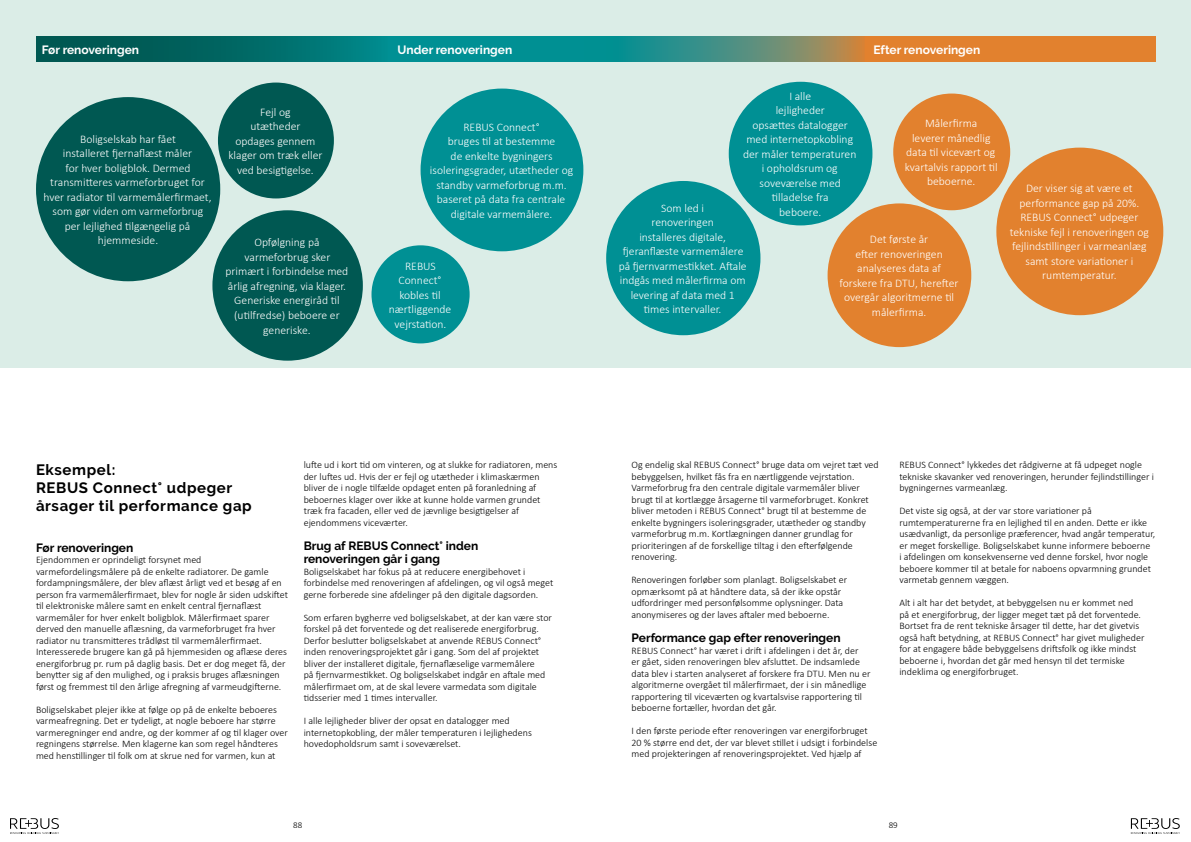
<style>
.page{position:relative;width:1191px;height:842px;background:#fff}
.page>*{position:absolute;margin:0;border:0;box-sizing:border-box;transform-origin:0 0}
.t1{font:700 15px/18px "Raleway";letter-spacing:.04em;color:#000}
.t2{font:700 12px/13px "Raleway";color:#000}
.t3{font:700 12px "Raleway";color:#fff}
.t4{font:300 11.6px/14.5px "Calibri";color:#fff;text-align:center}
.t5{font:300 10px/11.5px "Calibri";color:#000}
.t6{font:300 9px "Calibri";color:#000}
</style>
<div class="page">
<svg style="left:10px;top:818px;width:49px;height:16px"></svg>
<svg style="left:1130px;top:818px;width:49px;height:16px"></svg>
<div style="left:0;top:0;width:1191px;height:367px;background:#dbede7"></div>
<div style="left:39px;top:100px;width:178px;height:178px;background:#005852;border-radius:50%"></div>
<div style="left:36px;top:97px;width:184px;height:184px;border:6px solid #005852;border-radius:50%"></div>
<div style="left:215px;top:213px;width:145px;height:145px;background:#005852;border-radius:50%"></div>
<div style="left:212px;top:210px;width:151px;height:151px;border:6px solid #005852;border-radius:50%"></div>
<div style="left:221px;top:86px;width:110px;height:109px;background:#005852;border-radius:50%"></div>
<div style="left:218px;top:83px;width:116px;height:115px;border:6px solid #005852;border-radius:50%"></div>
<div style="left:423px;top:92px;width:157px;height:156px;background:#009094;border-radius:50%"></div>
<div style="left:420px;top:89px;width:163px;height:162px;border:6px solid #009094;border-radius:50%"></div>
<div style="left:36px;top:36px;width:353px;height:25px;background:linear-gradient(to right,#004e47,#008384)"></div>
<div style="left:374px;top:248px;width:92px;height:92px;background:#009094;border-radius:50%"></div>
<div style="left:371px;top:245px;width:98px;height:98px;border:6px solid #009094;border-radius:50%"></div>
<div style="left:609px;top:184px;width:148px;height:148px;background:#009094;border-radius:50%"></div>
<div style="left:606px;top:181px;width:154px;height:154px;border:6px solid #009094;border-radius:50%"></div>
<div style="left:731px;top:85px;width:138px;height:137px;background:#009094;border-radius:50%"></div>
<div style="left:728px;top:82px;width:144px;height:143px;border:6px solid #009094;border-radius:50%"></div>
<div style="left:830px;top:206px;width:138px;height:138px;background:#e2812e;border-radius:50%"></div>
<div style="left:827px;top:203px;width:144px;height:144px;border:6px solid #e2812e;border-radius:50%"></div>
<div style="left:896px;top:97px;width:111px;height:110px;background:#e2812e;border-radius:50%"></div>
<div style="left:893px;top:94px;width:117px;height:116px;border:6px solid #e2812e;border-radius:50%"></div>
<div style="left:999px;top:151px;width:161px;height:161px;background:#e2812e;border-radius:50%"></div>
<div style="left:996px;top:148px;width:167px;height:167px;border:6px solid #e2812e;border-radius:50%"></div>
<svg style="left:389px;top:36px;width:476px;height:25px"></svg>
<div style="left:865px;top:36px;width:290px;height:25px;background:#e2812e"></div>
<p class="t3" style="left:42px;top:43px;width:99px">Før renoveringen</p>
<p class="t4" style="left:44px;top:131px;width:169px">Boligselskab har fået<br>installeret fjernaflæst måler<br>for hver boligblok. Dermed transmitteres varmeforbruget for hver radiator til varmemålerfirmaet, som gør viden om varmeforbrug per lejlighed tilgængelig på hjemmeside.</p>
<p class="t4" style="left:228px;top:105px;width:95px">Fejl og<br>utætheder<br>opdages gennem klager om træk eller ved besigtigelse.</p>
<p class="t4" style="left:226px;top:235px;width:124px">Opfølgning på varmeforbrug sker primært i forbindelse med årlig afregning, via klager.<br>Generiske energiråd til (utilfredse) beboere er generiske.</p>
<p class="t3" style="left:397px;top:43px;width:116px">Under renoveringen</p>
<p class="t3" style="left:873px;top:43px;width:108px">Efter renoveringen</p>
<p class="t4" style="left:430px;top:119px;width:145px">REBUS Connect°<br>bruges til at bestemme<br>de enkelte bygningers isoleringsgrader, utætheder og standby varmeforbrug m.m. baseret på data fra centrale digitale varmemålere.</p>
<p class="t4" style="left:389px;top:258px;width:64px">REBUS<br>Connect° kobles til nærtliggende vejrstation.</p>
<p class="t4" style="left:743px;top:88px;width:115px">I alle<br>lejligheder<br>opsættes datalogger med internetopkobling der måler temperaturen i opholdsrum og soveværelse med tilladelse fra<br>beboere.</p>
<p class="t4" style="left:839px;top:232px;width:120px">Det første år<br>efter renoveringen analyseres data af forskere fra DTU, herefter overgår algoritmerne til målerfirma.</p>
<p class="t4" style="left:904px;top:116px;width:94px">Målerfirma<br>leverer månedlig data til vicevært og kvartalvis rapport til beboerne.</p>
<p class="t4" style="left:618px;top:200px;width:129px">Som led i<br>renoveringen<br>installeres digitale, fjeranflæste varmemålere på fjernvarmestikket. Aftale indgås med målerfirma om levering af data med 1 times intervaller.</p>
<p class="t4" style="left:1009px;top:181px;width:141px">Der viser sig at være et performance gap på 20%.<br>REBUS Connect° udpeger tekniske fejl i renoveringen og fejlindstillinger i varmeanlæg samt store variationer i rumtemperatur.</p>
<h1 class="t1" style="left:36px;top:461px;width:217px">Eksempel:<br>REBUS Connect° udpeger årsager til performance gap</h1>
<p class="t2" style="left:36px;top:541px;width:99px">Før renoveringen</p>
<p class="t5" style="left:36px;top:554px;width:253px">Ejendommen er oprindeligt forsynet med varmefordelingsmålere på de enkelte radiatorer. De gamle fordampningsmålere, der blev aflæst årligt ved et besøg af en person fra varmemålerfirmaet, blev for nogle år siden udskiftet til elektroniske målere samt en enkelt central fjernaflæst varmemåler for hver enkelt boligblok. Målerfirmaet sparer derved den manuelle aflæsning, da varmeforbruget fra hver radiator nu transmitteres trådløst til varmemålerfirmaet.<br>Interesserede brugere kan gå på hjemmesiden og aflæse deres energiforbrug pr. rum på daglig basis. Det er dog meget få, der benytter sig af den mulighed, og i praksis bruges aflæsningen først og fremmest til den årlige afregning af varmeudgifterne.</p>
<p class="t5" style="left:36px;top:703px;width:253px">Boligselskabet plejer ikke at følge op på de enkelte beboeres varmeafregning. Det er tydeligt, at nogle beboere har større varmeregninger end andre, og der kommer af og til klager over regningens størrelse. Men klagerne kan som regel håndteres med henstillinger til folk om at skrue ned for varmen, kun at</p>
<p class="t5" style="left:304px;top:459px;width:255px">lufte ud i kort tid om vinteren, og at slukke for radiatoren, mens der luftes ud. Hvis der er fejl og utætheder i klimaskærmen bliver de i nogle tilfælde opdaget enten på foranledning af beboernes klager over ikke at kunne holde varmen grundet træk fra facaden, eller ved de jævnlige besigtigelser af ejendommens viceværter.</p>
<p class="t2" style="left:304px;top:540px;width:176px">Brug af REBUS Connect° inden renoveringen går i gang</p>
<p class="t5" style="left:304px;top:566px;width:251px">Boligselskabet har fokus på at reducere energibehovet i forbindelse med renoveringen af afdelingen, og vil også meget gerne forberede sine afdelinger på den digitale dagsorden.</p>
<p class="t5" style="left:304px;top:612px;width:250px">Som erfaren bygherre ved boligselskabet, at der kan være stor forskel på det forventede og det realiserede energiforbrug.<br>Derfor beslutter boligselskabet at anvende REBUS Connect° inden renoveringsprojektet går i gang. Som del af projektet bliver der installeret digitale, fjernaflæselige varmemålere<br>på fjernvarmestikket. Og boligselskabet indgår en aftale med målerfirmaet om, at de skal levere varmedata som digitale tidsserier med 1 times intervaller.</p>
<p class="t5" style="left:304px;top:715px;width:230px">I alle lejligheder bliver der opsat en datalogger med internetopkobling, der måler temperaturen i lejlighedens hovedopholdsrum samt i soveværelset.</p>
<p class="t5" style="left:631px;top:459px;width:249px">Og endelig skal REBUS Connect° bruge data om vejret tæt ved bebyggelsen, hvilket fås fra en nærtliggende vejrstation.<br>Varmeforbrug fra den centrale digitale varmemåler bliver brugt til at kortlægge årsagerne til varmeforbruget. Konkret bliver metoden i REBUS Connect° brugt til at bestemme de enkelte bygningers isoleringsgrader, utætheder og standby varmeforbrug m.m. Kortlægningen danner grundlag for prioriteringen af de forskellige tiltag i den efterfølgende renovering.</p>
<p class="t5" style="left:631px;top:574px;width:217px">Renoveringen forløber som planlagt. Boligselskabet er opmærksomt på at håndtere data, så der ikke opstår udfordringer med personfølsomme oplysninger. Data anonymiseres og der laves aftaler med beboerne.</p>
<p class="t2" style="left:631px;top:632px;width:211px">Performance gap efter renoveringen</p>
<p class="t5" style="left:631px;top:645px;width:240px">REBUS Connect° har været i drift i afdelingen i det år, der<br>er gået, siden renoveringen blev afsluttet. De indsamlede data blev i starten analyseret af forskere fra DTU. Men nu er algoritmerne overgået til målerfirmaet, der i sin månedlige rapportering til viceværten og kvartalsvise rapportering til beboerne fortæller, hvordan det går.</p>
<p class="t5" style="left:631px;top:725px;width:247px">I den første periode efter renoveringen var energiforbruget<br>20 % større end det, der var blevet stillet i udsigt i forbindelse med projekteringen af renoveringsprojektet. Ved hjælp af</p>
<p class="t5" style="left:899px;top:459px;width:256px">REBUS Connect° lykkedes det rådgiverne at få udpeget nogle tekniske skavanker ved renoveringen, herunder fejlindstillinger i bygningernes varmeanlæg.</p>
<p class="t5" style="left:899px;top:505px;width:257px">Det viste sig også, at der var store variationer på rumtemperaturerne fra en lejlighed til en anden. Dette er ikke usædvanligt, da personlige præferencer, hvad angår temperatur, er meget forskellige. Boligselskabet kunne informere beboerne<br>i afdelingen om konsekvenserne ved denne forskel, hvor nogle beboere kommer til at betale for naboens opvarmning grundet varmetab gennem væggen.</p>
<p class="t5" style="left:899px;top:597px;width:246px">Alt i alt har det betydet, at bebyggelsen nu er kommet ned på et energiforbrug, der ligger meget tæt på det forventede.<br>Bortset fra de rent tekniske årsager til dette, har det givetvis også haft betydning, at REBUS Connect° har givet muligheder for at engagere både bebyggelsens driftsfolk og ikke mindst beboerne i, hvordan det går med hensyn til det termiske indeklima og energiforbruget.</p>
<p class="t6" style="left:293px;top:819px;width:11px">88</p>
<p class="t6" style="left:888px;top:819px;width:11px">89</p>
</div>
